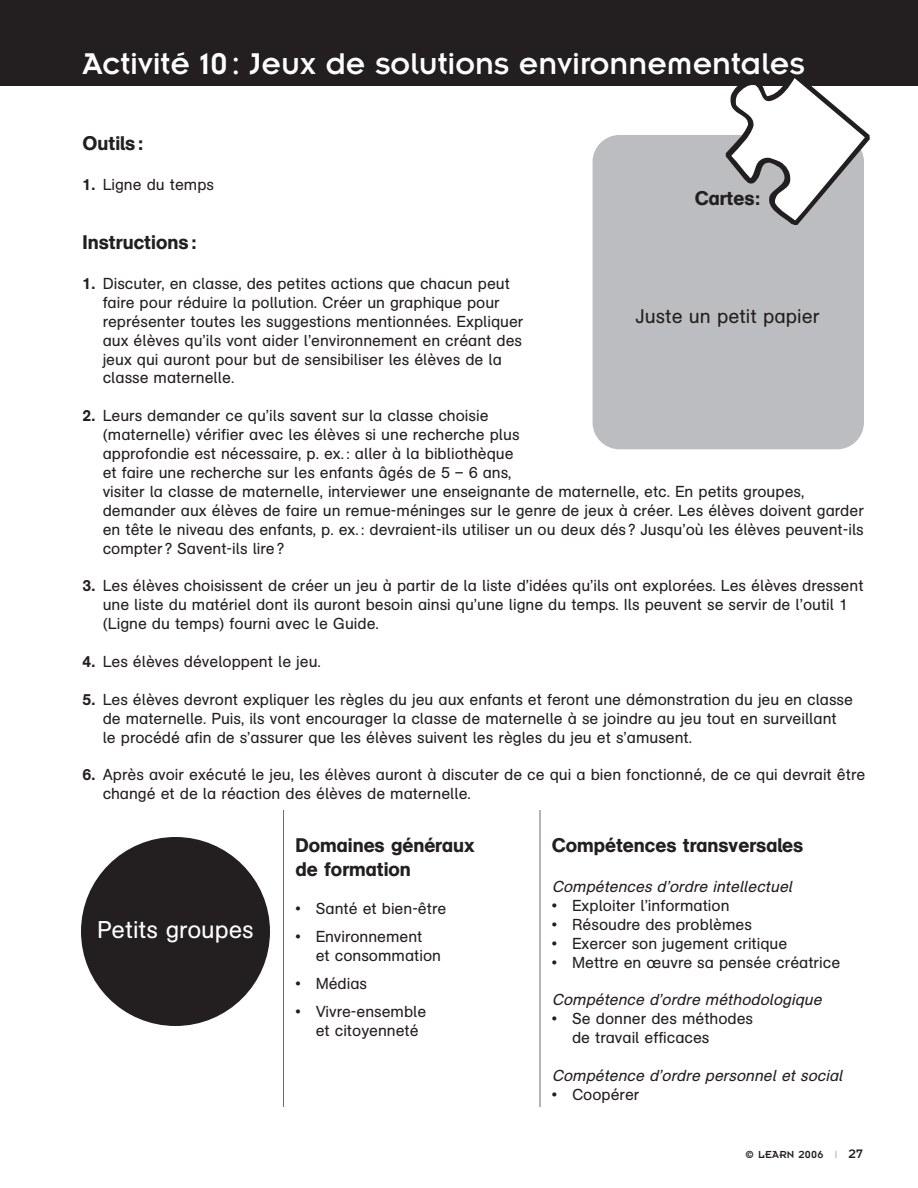
<style>
.page{position:relative;width:918px;height:1188px;background:#fff}
.page>*{position:absolute;margin:0;border:0;box-sizing:border-box;transform-origin:0 0}
.t1{font:33px "Insignia";color:#fff}
.t2{font:24px "AG Schoolbook Regular A";color:#fff}
.t3{font:19.5px/23.4px "AG Schoolbook Medium A";color:#231f20}
.t4{font:19.5px "AG Schoolbook Regular A";color:#231f20}
.t5{font:15.75px/18.9px "AG Schoolbook Regular A";color:#231f20}
.t6{font:italic 15.75px "AG Schoolbook Regular A";color:#231f20}
.t7{font:11.25px "Insignia";letter-spacing:.025em;color:#231f20}
.s1{font-family:"AG Schoolbook Medium A"}
.s2{color:#bcbdc0}
.s3{font-size:13.5px}
</style>
<div class="page">
<div style="left:0;top:0;width:918px;height:86px;background:#231f20"></div>
<div style="left:593px;top:135px;width:271px;height:314px;background:#bcbdc0;border-radius:27px"></div>
<svg style="left:726px;top:78px;width:144px;height:147px"></svg>
<div style="left:81px;top:837px;width:189px;height:189px;background:#231f20;border-radius:50%"></div>
<hr style="left:283px;top:810px;width:1px;height:297px;background:#6c6d70">
<hr style="left:540px;top:810px;width:1px;height:297px;background:#6c6d70">
<h1 class="t1" style="left:82px;top:47px;width:724px">Activité 10: Jeux de solutions environnementales</h1>
<p class="t3" style="left:82px;top:132px;width:62px">Outils:</p>
<p class="t5" style="left:82px;top:175px;width:133px"><span class="s1">1.</span> Ligne du temps</p>
<p class="t3" style="left:695px;top:186px;width:67px">Cartes:</p>
<p class="t3" style="left:82px;top:231px;width:115px">Instructions:</p>
<p class="t5" style="left:103px;top:274px;width:422px;text-indent:-20px"><span class="s1">1.</span> Discuter, en classe, des petites actions que chacun peut faire pour réduire la pollution. Créer un graphique pour représenter toutes les suggestions mentionnées. Expliquer aux élèves qu’ils vont aider l’environnement en créant des jeux qui auront pour but de sensibiliser les élèves de la classe maternelle.</p>
<p class="t5" style="left:103px;top:407px;width:763px;text-indent:-20px"><span class="s1">2.</span> Leurs demander ce qu’ils savent sur la classe choisie<br>(maternelle) vérifier avec les élèves si une recherche plus<br>approfondie est nécessaire, p. ex.: aller à la bibliothèque<br>et faire une recherche sur les enfants âgés de 5 – 6 ans,<br>visiter la classe de maternelle, interviewer une enseignante de maternelle, etc. En petits groupes, demander aux élèves de faire un remue-méninges sur le genre de jeux à créer. Les élèves doivent garder en tête le niveau des enfants, p. ex.: devraient-ils utiliser un ou deux dés? Jusqu’où les élèves peuvent-ils compter? Savent-ils lire?</p>
<p class="t5" style="left:103px;top:577px;width:762px;text-indent:-20px"><span class="s1">3.</span> Les élèves choisissent de créer un jeu à partir de la liste d’idées qu’ils ont explorées. Les élèves dressent une liste du matériel dont ils auront besoin ainsi qu’une ligne du temps. Ils peuvent se servir de l’outil 1 (Ligne du temps) fourni avec le Guide.</p>
<p class="t5" style="left:82px;top:652px;width:240px"><span class="s1">4.</span> Les élèves développent le jeu.</p>
<p class="t5" style="left:103px;top:690px;width:752px;text-indent:-20px"><span class="s1">5.</span> Les élèves devront expliquer les règles du jeu aux enfants et feront une démonstration du jeu en classe de maternelle. Puis, ils vont encourager la classe de maternelle à se joindre au jeu tout en surveillant le procédé afin de s’assurer que les élèves suivent les règles du jeu et s’amusent.</p>
<p class="t5" style="left:103px;top:766px;width:764px;text-indent:-20px"><span class="s1">6.</span> Après avoir exécuté le jeu, les élèves auront à discuter de ce qui a bien fonctionné, de ce qui devrait être changé et de la réaction des élèves de maternelle.</p>
<p class="t4" style="left:636px;top:305px;width:185px">Juste un petit papier</p>
<h2 class="t2" style="left:97px;top:916px;width:158px">Petits groupes</h2>
<p class="t3" style="left:296px;top:834px;width:181px">Domaines généraux de formation</p>
<p class="t5" style="left:296px;top:900px;width:152px">• Santé et bien-être</p>
<p class="t5" style="left:316px;top:928px;width:127px;text-indent:-20px">• Environnement<br>et consommation</p>
<p class="t5" style="left:296px;top:974px;width:73px">• Médias</p>
<p class="t5" style="left:316px;top:1002px;width:112px;text-indent:-20px">• Vivre-ensemble et citoyenneté</p>
<p class="t3" style="left:552px;top:834px;width:253px">Compétences transversales</p>
<p class="t6" style="left:552px;top:878px;width:246px">Compétences d’ordre intellectuel</p>
<p class="t5" style="left:552px;top:896px;width:179px">• Exploiter l’information</p>
<p class="t5" style="left:552px;top:915px;width:202px">• Résoudre des problèmes</p>
<p class="t5" style="left:552px;top:934px;width:237px">• Exercer son jugement critique</p>
<p class="t5" style="left:552px;top:953px;width:290px">• Mettre en œuvre sa pensée créatrice</p>
<p class="t6" style="left:552px;top:991px;width:275px">Compétence d’ordre méthodologique</p>
<p class="t5" style="left:572px;top:1010px;width:183px;text-indent:-20px">• Se donner des méthodes de travail efficaces</p>
<p class="t6" style="left:552px;top:1067px;width:296px">Compétence d’ordre personnel et social</p>
<p class="t5" style="left:552px;top:1085px;width:89px">• Coopérer</p>
<p class="t7" style="left:745px;top:1149px;width:119px">© LEARN 2006 <span class="s2">|</span> <span class="s3">27</span></p>
</div>
